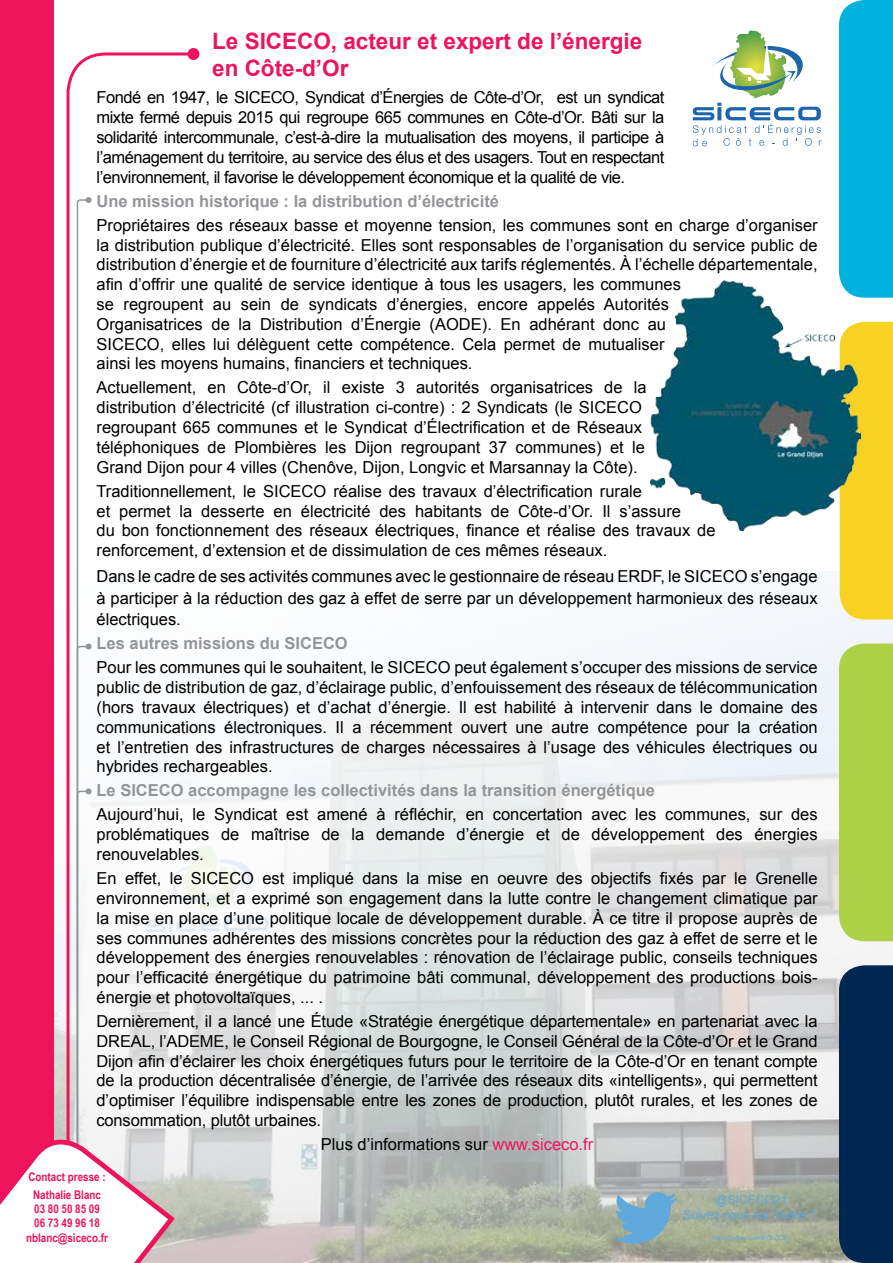
<style>
.page{position:relative;width:893px;height:1263px;background:#fff}
.page>*{position:absolute;margin:0;border:0;box-sizing:border-box;transform-origin:0 0}
.t1{font:700 22.5px/27px "Arial";color:#ed145b}
.t2{font:16.5px/19.8px "Arial";color:#000;text-align:justify}
.t3{font:700 16.5px "Arial";color:#939598}
.t4{font:700 12px/14.4px "Arial Narrow";color:#ed145b;text-align:center}
.t5{font:12px/14.4px "Arial";color:#5ea9dd;text-align:center}
.t6{font:6px "Arial";color:#5ea9dd}
.s1{color:#ed145b}
</style>
<div class="page">
<img style="left:196px;top:572px;width:697px;height:691px">
<div style="left:0;top:0;width:54px;height:1263px;background:#ed145b"></div>
<div style="left:839px;top:0;width:54px;height:298px;background:#00b3de"></div>
<div style="left:840px;top:322px;width:53px;height:297px;background:#f7d222"></div>
<div style="left:839px;top:643px;width:54px;height:298px;background:#add147"></div>
<div style="left:839px;top:965px;width:54px;height:298px;background:#002752"></div>
<svg style="left:66px;top:52px;width:130px;height:1211px"></svg>
<div style="left:187px;top:48px;width:12px;height:12px;background:#ed145b;border-radius:50%"></div>
<svg style="left:0;top:197px;width:178px;height:1066px"></svg>
<img style="left:651px;top:281px;width:210px;height:250px">
<svg style="left:614px;top:1192px;width:63px;height:52px;background:#7eadc4"></svg>
<svg style="left:693px;top:30px;width:128px;height:116px"></svg>
<h1 class="t1" style="left:212px;top:28px;width:432px">Le SICECO, acteur et expert de l’énergie en Côte-d’Or</h1>
<p class="t2" style="left:97px;top:88px;width:569px">Fondé en 1947, le SICECO, Syndicat d’Énergies de Côte-d’Or, est un syndicat mixte fermé depuis 2015 qui regroupe 665 communes en Côte-d’Or. Bâti sur la solidarité intercommunale, c’est-à-dire la mutualisation des moyens, il participe à l’aménagement du territoire, au service des élus et des usagers. Tout en respectant l’environnement, il favorise le développement économique et la qualité de vie.</p>
<p class="t3" style="left:97px;top:189px;width:404px">Une mission historique : la distribution d’électricité</p>
<p class="t2" style="left:97px;top:215px;width:723px;text-align:left">Propriétaires des réseaux basse et moyenne tension, les communes sont en charge d’organiser la distribution publique d’électricité. Elles sont responsables de l’organisation du service public de distribution d’énergie et de fourniture d’électricité aux tarifs réglementés. à l’échelle départementale, afin d’offrir une qualité de service identique à tous les usagers, les communes<br>se regroupent au sein de syndicats d’énergies, encore appelés Autorités<br>Organisatrices de la Distribution d’Énergie (AODE). En adhérant donc au<br>SICECO, elles lui délèguent cette compétence. Cela permet de mutualiser<br>ainsi les moyens humains, financiers et techniques.</p>
<p class="t2" style="left:97px;top:378px;width:551px;text-align:left">Actuellement, en Côte-d’Or, il existe 3 autorités organisatrices de la distribution d’électricité (cf illustration ci-contre) : 2 Syndicats (le SICECO regroupant 665 communes et le Syndicat d’Électrification et de Réseaux téléphoniques de Plombières les Dijon regroupant 37 communes) et le Grand Dijon pour 4 villes (Chenôve, Dijon, Longvic et Marsannay la Côte).</p>
<p class="t2" style="left:97px;top:481px;width:620px;text-align:left">Traditionnellement, le SICECO réalise des travaux d’électrification rurale<br>et permet la desserte en électricité des habitants de Côte-d’Or. Il s’assure<br>du bon fonctionnement des réseaux électriques, finance et réalise des travaux de renforcement, d’extension et de dissimulation de ces mêmes réseaux.</p>
<p class="t2" style="left:97px;top:565px;width:723px;line-height:21.6px">Dans le cadre de ses activités communes avec le gestionnaire de réseau ERDF, le SICECO s’engage à participer à la réduction des gaz à effet de serre par un développement harmonieux des réseaux électriques.</p>
<p class="t3" style="left:97px;top:632px;width:253px">Les autres missions du SICECO</p>
<p class="t2" style="left:97px;top:657px;width:723px">Pour les communes qui le souhaitent, le SICECO peut également s’occuper des missions de service public de distribution de gaz, d’éclairage public, d’enfouissement des réseaux de télécommunication (hors travaux électriques) et d’achat d’énergie. Il est habilité à intervenir dans le domaine des communications électroniques. Il a récemment ouvert une autre compétence pour la création et l’entretien des infrastructures de charges nécessaires à l’usage des véhicules électriques ou hybrides rechargeables.</p>
<p class="t3" style="left:97px;top:779px;width:560px">Le SICECO accompagne les collectivités dans la transition énergétique</p>
<p class="t2" style="left:97px;top:805px;width:723px">Aujourd’hui, le Syndicat est amené à réfléchir, en concertation avec les communes, sur des problématiques de maîtrise de la demande d’énergie et de développement des énergies renouvelables.</p>
<p class="t2" style="left:97px;top:868px;width:723px">En effet, le SICECO est impliqué dans la mise en oeuvre des objectifs fixés par le Grenelle environnement, et a exprimé son engagement dans la lutte contre le changement climatique par la mise en place d’une politique locale de développement durable. à ce titre il propose auprès de ses communes adhérentes des missions concrètes pour la réduction des gaz à effet de serre et le développement des énergies renouvelables : rénovation de l’éclairage public, conseils techniques pour l’efficacité énergétique du patrimoine bâti communal, développement des productions bois&shy;énergie et photovoltaïques, ... .</p>
<p class="t2" style="left:97px;top:1011px;width:723px">Dernièrement, il a lancé une Étude «Stratégie énergétique départementale» en partenariat avec la DREAL, l’ADEME, le Conseil Régional de Bourgogne, le Conseil Général de la Côte-d’Or et le Grand Dijon afin d’éclairer les choix énergétiques futurs pour le territoire de la Côte-d’Or en tenant compte de la production décentralisée d’énergie, de l’arrivée des réseaux dits «intelligents», qui permettent d’optimiser l’équilibre indispensable entre les zones de production, plutôt rurales, et les zones de consommation, plutôt urbaines.</p>
<p class="t2" style="left:321px;top:1134px;width:274px">Plus d’informations sur <span class="s1">www.siceco.fr</span></p>
<p class="t4" style="left:29px;top:1167px;width:79px;line-height:17.9px">Contact presse :<br>Nathalie Blanc</p>
<p class="t4" style="left:26px;top:1201px;width:83px">03 80 50 85 09<br>06 73 49 96 18 nblanc@siceco.fr</p>
<p class="t5" style="left:684px;top:1193px;width:133px">@SICECO21<br>Suivez-nous sur Twitter !</p>
<p class="t6" style="left:712px;top:1234px;width:80px">https://twitter.com/SICECO21</p>
</div>
